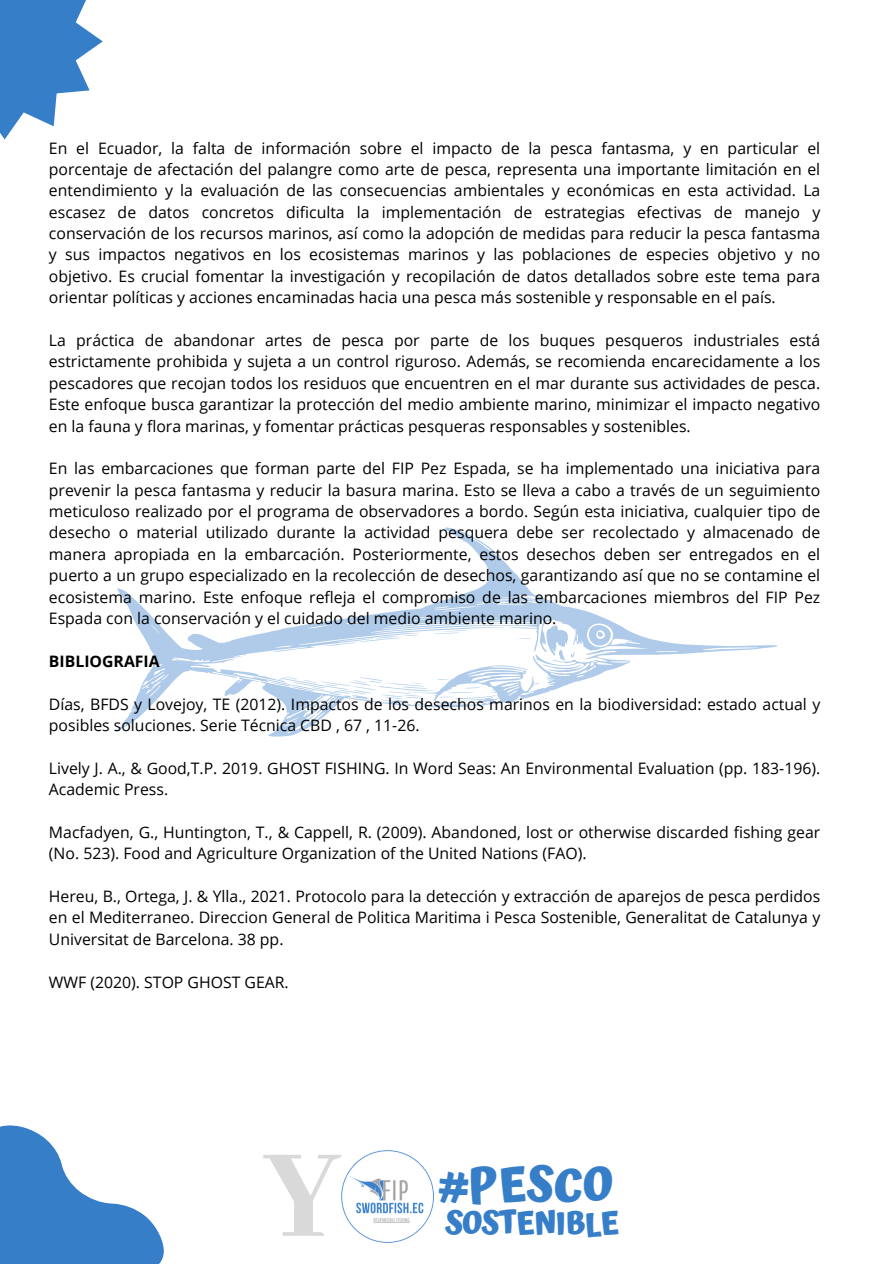
<style>
.page{position:relative;width:894px;height:1264px;background:#fff}
.page>*{position:absolute;margin:0;border:0;box-sizing:border-box;transform-origin:0 0}
.t1{font:800 138.15px "Abhaya Libre";color:#d9d9d9}
.t2{font:700 47.4px "Atma";color:#377ec9}
.t3{font:700 31.65px "Atma";letter-spacing:-.035em;color:#377ec9}
.t4{font:15.75px/21.3px "Open Sans";color:#000;text-align:justify}
.t5{font:700 15.75px "Open Sans";color:#000}
</style>
<div class="page">
<svg style="left:0;top:1125px;width:164px;height:138px"></svg>
<svg style="left:115px;top:527px;width:663px;height:209px"></svg>
<img style="left:341px;top:1150px;width:93px;height:93px">
<svg style="left:0;top:0;width:103px;height:139px;fill:#377ec9"></svg>
<p class="t4" style="left:49px;top:137px;width:772px">En el Ecuador, la falta de información sobre el impacto de la pesca fantasma, y en particular el porcentaje de afectación del palangre como arte de pesca, representa una importante limitación en el entendimiento y la evaluación de las consecuencias ambientales y económicas en esta actividad. La escasez de datos concretos dificulta la implementación de estrategias efectivas de manejo y conservación de los recursos marinos, así como la adopción de medidas para reducir la pesca fantasma y sus impactos negativos en los ecosistemas marinos y las poblaciones de especies objetivo y no objetivo. Es crucial fomentar la investigación y recopilación de datos detallados sobre este tema para orientar políticas y acciones encaminadas hacia una pesca más sostenible y responsable en el país.</p>
<h2 class="t4" style="left:49px;top:329px;width:772px">La práctica de abandonar artes de pesca por parte de los buques pesqueros industriales está estrictamente prohibida y sujeta a un control riguroso. Además, se recomienda encarecidamente a los pescadores que recojan todos los residuos que encuentren en el mar durante sus actividades de pesca.<br>Este enfoque busca garantizar la protección del medio ambiente marino, minimizar el impacto negativo en la fauna y flora marinas, y fomentar prácticas pesqueras responsables y sostenibles.</h2>
<p class="t4" style="left:49px;top:457px;width:772px">En las embarcaciones que forman parte del FIP Pez Espada, se ha implementado una iniciativa para prevenir la pesca fantasma y reducir la basura marina. Esto se lleva a cabo a través de un seguimiento meticuloso realizado por el programa de observadores a bordo. Según esta iniciativa, cualquier tipo de desecho o material utilizado durante la actividad pesquera debe ser recolectado y almacenado de manera apropiada en la embarcación. Posteriormente, estos desechos deben ser entregados en el puerto a un grupo especializado en la recolección de desechos, garantizando así que no se contamine el ecosistema marino. Este enfoque refleja el compromiso de las embarcaciones miembros del FIP Pez Espada con la conservación y el cuidado del medio ambiente marino.</p>
<p class="t5" style="left:49px;top:650px;width:112px">BIBLIOGRAFIA</p>
<p class="t4" style="left:49px;top:692px;width:772px">Días, BFDS y Lovejoy, TE (2012). Impactos de los desechos marinos en la biodiversidad: estado actual y posibles soluciones. Serie Técnica CBD , 67 , 11-26.</p>
<p class="t4" style="left:49px;top:757px;width:772px">Lively J. A., &amp; Good,T.P. 2019. GHOST FISHING. In Word Seas: An Environmental Evaluation (pp. 183-196).<br>Academic Press.</p>
<h3 class="t4" style="left:49px;top:821px;width:772px">Macfadyen, G., Huntington, T., &amp; Cappell, R. (2009). Abandoned, lost or otherwise discarded fishing gear (No. 523). Food and Agriculture Organization of the United Nations (FAO).</h3>
<p class="t4" style="left:49px;top:885px;width:772px">Hereu, B., Ortega, J. &amp; Ylla., 2021. Protocolo para la detección y extracción de aparejos de pesca perdidos en el Mediterraneo. Direccion General de Politica Maritima i Pesca Sostenible, Generalitat de Catalunya y Universitat de Barcelona. 38 pp.</p>
<p class="t4" style="left:49px;top:970px;width:241px">WWF (2020). STOP GHOST GEAR.</p>
<p class="t1" style="left:263px;top:1119px;width:80px">Y</p>
<p class="t2" style="left:438px;top:1157px;width:177px">#PESCO</p>
<h3 class="t3" style="left:445px;top:1204px;width:175px">SOSTENIBLE</h3>
</div>
